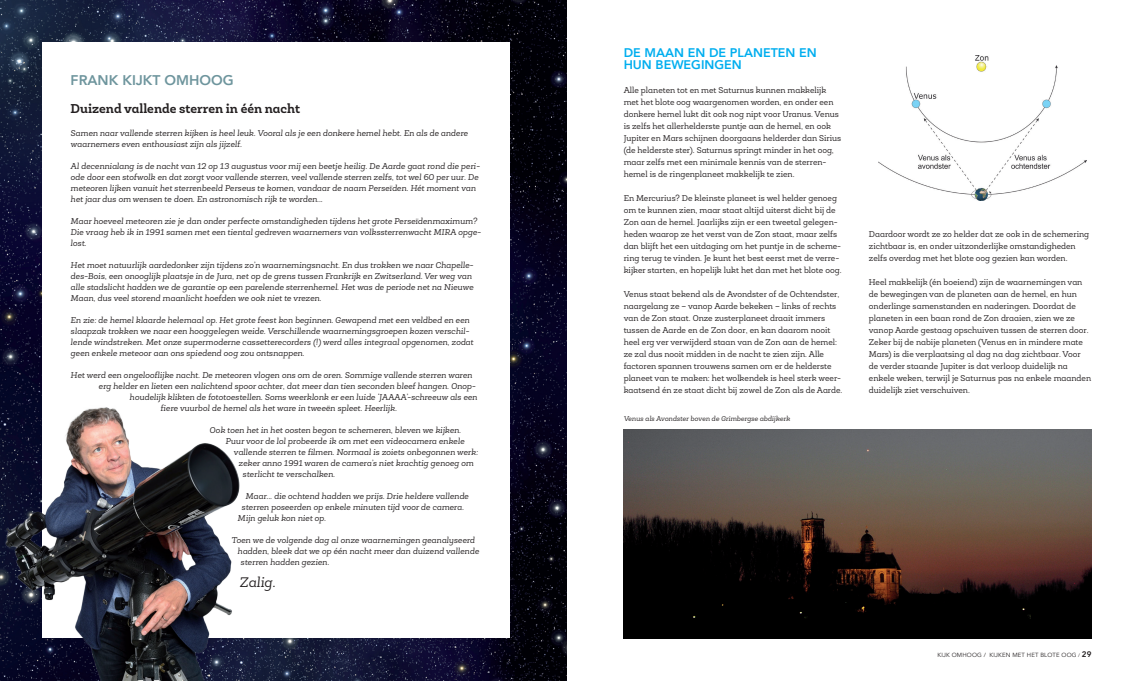
<style>
.page{position:relative;width:1134px;height:681px;background:#fff}
.page>*{position:absolute;margin:0;border:0;box-sizing:border-box;transform-origin:0 0}
.t1{font:800 14px "Avenir";color:#6e959d}
.t2{font:italic 14px "Roble Alt";color:#231f20}
.t3{font:700 13px "Roble Alt";color:#231f20}
.t4{font:800 12.5px/12px "Avenir";color:#00aeef}
.t5{font:italic 8.5px/11px "Roble Alt";color:#231f20}
.t6{font:8.5px/12px "Roble Alt";color:#231f20}
.t7{font:italic 7px "Roble Alt";color:#231f20}
.t8{font:6px "Avenir";letter-spacing:.02em;color:#231f20}
.s1{font-size:5px}
.s2{font-weight:800;font-size:8px}
</style>
<div class="page">
<img style="left:624px;top:429px;width:467px;height:209px">
<img style="left:0;top:0;width:567px;height:680px">
<div style="left:42px;top:43px;width:468px;height:595px;background:#fff"></div>
<img style="left:5px;top:347px;width:241px;height:333px">
<img style="left:878px;top:56px;width:208px;height:145px">
<h1 class="t1" style="left:71px;top:71px;width:165px">FRANK KIJKT OMHOOG</h1>
<h2 class="t3" style="left:71px;top:100px;width:231px">Duizend vallende sterren in één nacht</h2>
<p class="t5" style="left:71px;top:128px;width:399px">Samen naar vallende sterren kijken is heel leuk. Vooral als je een donkere hemel hebt. En als de andere waarnemers even enthousiast zijn als jijzelf.</p>
<p class="t5" style="left:71px;top:161px;width:411px">Al decennialang is de nacht van 12 op 13 augustus voor mij een beetje heilig. De Aarde gaat rond die peri&shy;ode door een stofwolk en dat zorgt voor vallende sterren, veel vallende sterren zelfs, tot wel 60 per uur. De meteoren lijken vanuit het sterrenbeeld Perseus te komen, vandaar de naam Perseïden. Hét moment van het jaar dus om wensen te doen. En astronomisch rijk te worden...</p>
<p class="t5" style="left:71px;top:216px;width:412px">Maar hoeveel meteoren zie je dan onder perfecte omstandigheden tijdens het grote Perseïdenmaximum?<br>Die vraag heb ik in 1991 samen met een tiental gedreven waarnemers van volkssterrenwacht MIRA opge&shy;lost.</p>
<p class="t5" style="left:71px;top:260px;width:404px">Het moet natuurlijk aardedonker zijn tijdens zo’n waarnemingsnacht. En dus trokken we naar Chapelle&shy;des-Bois, een onooglijk plaatsje in de Jura, net op de grens tussen Frankrijk en Zwitserland. Ver weg van alle stadslicht hadden we de garantie op een parelende sterrenhemel. Het was de periode net na Nieuwe Maan, dus veel storend maanlicht hoefden we ook niet te vrezen.</p>
<p class="t5" style="left:71px;top:315px;width:404px">En zie: de hemel klaarde helemaal op. Het grote feest kon beginnen. Gewapend met een veldbed en een slaapzak trokken we naar een hooggelegen weide. Verschillende waarnemingsgroepen kozen verschil&shy;lende windstreken. Met onze supermoderne cassetterecorders (!) werd alles integraal opgenomen, zodat geen enkele meteoor aan ons spiedend oog zou ontsnappen.</p>
<p class="t5" style="left:71px;top:370px;width:403px">Het werd een ongelooflijke nacht. De meteoren vlogen ons om de oren. Sommige vallende sterren waren</p>
<p class="t5" style="left:99px;top:381px;width:379px">erg helder en lieten een nalichtend spoor achter, dat meer dan tien seconden bleef hangen. Onop-</p>
<p class="t5" style="left:130px;top:392px;width:349px">houdelijk klikten de fototoestellen. Soms weerklonk er een luide ‘JAAAA’-schreeuw als een</p>
<p class="t5" style="left:161px;top:403px;width:238px">fiere vuurbol de hemel als het ware in tweeën spleet. Heerlijk.</p>
<p class="t5" style="left:210px;top:425px;width:253px">Ook toen het in het oosten begon te schemeren, bleven we kijken.</p>
<p class="t5" style="left:226px;top:436px;width:240px">Puur voor de lol probeerde ik om met een videocamera enkele</p>
<p class="t5" style="left:234px;top:447px;width:246px">vallende sterren te filmen. Normaal is zoiets onbegonnen werk:</p>
<p class="t5" style="left:239px;top:458px;width:237px">zeker anno 1991 waren de camera’s niet krachtig genoeg om</p>
<p class="t5" style="left:243px;top:469px;width:94px">sterlicht te verschalken.</p>
<p class="t5" style="left:246px;top:491px;width:225px">Maar... die ochtend hadden we prijs. Drie heldere vallende</p>
<p class="t5" style="left:242px;top:502px;width:224px">sterren poseerden op enkele minuten tijd voor de camera.</p>
<p class="t5" style="left:238px;top:513px;width:90px">Mijn geluk kon niet op.</p>
<p class="t5" style="left:232px;top:535px;width:245px">Toen we de volgende dag al onze waarnemingen geanalyseerd</p>
<p class="t5" style="left:238px;top:546px;width:243px">hadden, bleek dat we op één nacht meer dan duizend vallende</p>
<p class="t5" style="left:241px;top:557px;width:90px">sterren hadden gezien.</p>
<h1 class="t2" style="left:240px;top:573px;width:37px">Zalig.</h1>
<h3 class="t4" style="left:624px;top:47px;width:194px">DE MAAN EN DE PLANETEN EN<br>HUN BEWEGINGEN</h3>
<p class="t6" style="left:624px;top:84px;width:219px">Alle planeten tot en met Saturnus kunnen makkelijk met het blote oog waargenomen worden, en onder een donkere hemel lukt dit ook nog nipt voor Uranus. Venus is zelfs het allerhelderste puntje aan de hemel, en ook Jupiter en Mars schijnen doorgaans helderder dan Sirius (de helderste ster). Saturnus springt minder in het oog, maar zelfs met een minimale kennis van de sterren&shy;hemel is de ringenplaneet makkelijk te zien.</p>
<p class="t6" style="left:624px;top:192px;width:219px">En Mercurius? De kleinste planeet is wel helder genoeg om te kunnen zien, maar staat altijd uiterst dicht bij de Zon aan de hemel. Jaarlijks zijn er een tweetal gelegen&shy;heden waarop ze het verst van de Zon staat, maar zelfs dan blijft het een uitdaging om het puntje in de scheme&shy;ring terug te vinden. Je kunt het best eerst met de verre&shy;kijker starten, en hopelijk lukt het dan met het blote oog.</p>
<p class="t6" style="left:624px;top:288px;width:220px">Venus staat bekend als de Avondster of de Ochtendster, naargelang ze – vanop Aarde bekeken – links of rechts van de Zon staat. Onze zusterplaneet draait immers tussen de Aarde en de Zon door, en kan daarom nooit heel erg ver verwijderd staan van de Zon aan de hemel: ze zal dus nooit midden in de nacht te zien zijn. Alle factoren spannen trouwens samen om er de helderste planeet van te maken: het wolkendek is heel sterk weer&shy;kaatsend én ze staat dicht bij zowel de Zon als de Aarde.</p>
<p class="t7" style="left:624px;top:414px;width:168px">Venus als Avondster boven de Grimbergse abdijkerk</p>
<p class="t6" style="left:869px;top:228px;width:222px">Daardoor wordt ze zo helder dat ze ook in de schemering zichtbaar is, en onder uitzonderlijke omstandigheden zelfs overdag met het blote oog gezien kan worden.</p>
<p class="t6" style="left:869px;top:276px;width:224px">Heel makkelijk (én boeiend) zijn de waarnemingen van de bewegingen van de planeten aan de hemel, en hun onderlinge samenstanden en naderingen. Doordat de planeten in een baan rond de Zon draaien, zien we ze vanop Aarde gestaag opschuiven tussen de sterren door.<br>Zeker bij de nabije planeten (Venus en in mindere mate Mars) is die verplaatsing al dag na dag zichtbaar. Voor de verder staande Jupiter is dat verloop duidelijk na enkele weken, terwijl je Saturnus pas na enkele maanden duidelijk ziet verschuiven.</p>
<p class="t8" style="left:937px;top:650px;width:155px">KIJK OMHOOG / KIJKEN MET HET BLOTE OOG <span class="s1">/</span> <span class="s2">29</span></p>
</div>
